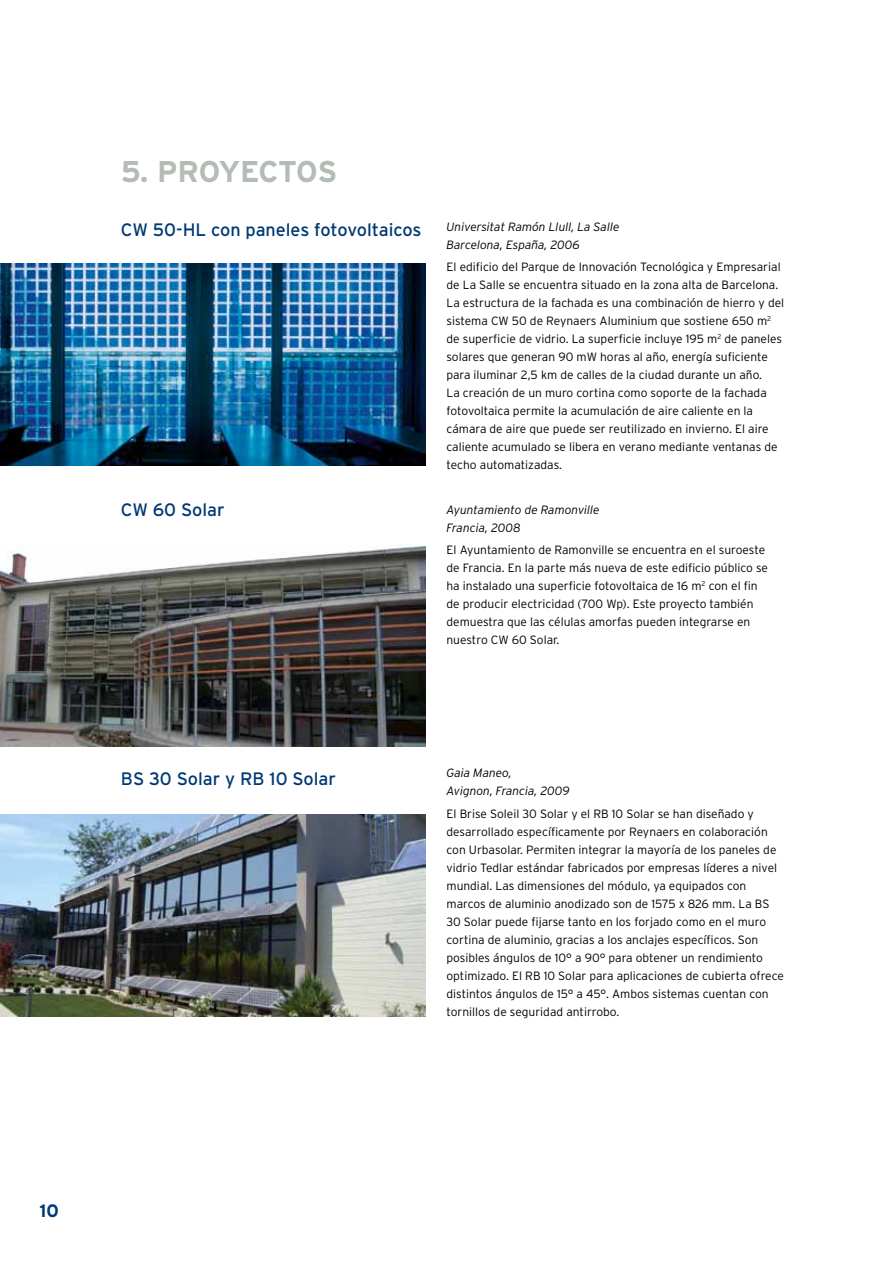
<style>
.page{position:relative;width:893px;height:1263px;background:#fff}
.page>*{position:absolute;margin:0;border:0;box-sizing:border-box;transform-origin:0 0}
.t1{font:700 30px "Interstate Rey";letter-spacing:-.015em;color:#b3bcb5}
.t2{font:18px "Interstate Rey";color:#003975}
.t3{font:700 18px "Interstate Rey";color:#003975}
.t4{font:300 12px/18px "Interstate Rey";color:#000}
.t5{font:italic 300 12px/18px "Interstate Rey";color:#000}
</style>
<div class="page">
<img style="left:0;top:544px;width:425px;height:202px">
<img style="left:0;top:814px;width:425px;height:202px">
<img style="left:0;top:264px;width:425px;height:202px">
<h1 class="t1" style="left:121px;top:153px;width:218px">5. PROYECTOS</h1>
<h2 class="t2" style="left:121px;top:218px;width:302px">CW 50-HL con paneles fotovoltaicos</h2>
<h2 class="t2" style="left:121px;top:499px;width:105px">CW 60 Solar</h2>
<p class="t5" style="left:446px;top:217px;width:174px">Universitat Ramón Llull, La Salle<br>Barcelona, España, 2006</p>
<p class="t4" style="left:446px;top:258px;width:339px">El edificio del Parque de Innovación Tecnológica y Empresarial de La Salle se encuentra situado en la zona alta de Barcelona.<br>La estructura de la fachada es una combinación de hierro y del sistema CW 50 de Reynaers Aluminium que sostiene 650 m<sup>2 </sup>de superficie de vidrio. La superficie incluye 195 m<sup>2</sup> de paneles solares que generan 90 mW horas al año, energía suficiente para iluminar 2,5 km de calles de la ciudad durante un año.<br>La creación de un muro cortina como soporte de la fachada fotovoltaica permite la acumulación de aire caliente en la cámara de aire que puede ser reutilizado en invierno. El aire caliente acumulado se libera en verano mediante ventanas de techo automatizadas.</p>
<p class="t5" style="left:446px;top:500px;width:155px">Ayuntamiento de Ramonville<br>Francia, 2008</p>
<p class="t4" style="left:446px;top:540px;width:323px">El Ayuntamiento de Ramonville se encuentra en el suroeste de Francia. En la parte más nueva de este edificio público se ha instalado una superficie fotovoltaica de 16 m<sup>2</sup> con el fin de producir electricidad (700 Wp). Este proyecto también demuestra que las células amorfas pueden integrarse en nuestro CW 60 Solar.</p>
<h2 class="t2" style="left:121px;top:767px;width:217px">BS 30 Solar y RB 10 Solar</h2>
<p class="t5" style="left:446px;top:764px;width:125px">Gaia Maneo,<br>Avignon, Francia, 2009</p>
<p class="t4" style="left:446px;top:804px;width:339px">El Brise Soleil 30 Solar y el RB 10 Solar se han diseñado y desarrollado específicamente por Reynaers en colaboración con Urbasolar. Permiten integrar la mayoría de los paneles de vidrio Tedlar estándar fabricados por empresas líderes a nivel mundial. Las dimensiones del módulo, ya equipados con marcos de aluminio anodizado son de 1575 x 826 mm. La BS 30 Solar puede fijarse tanto en los forjado como en el muro cortina de aluminio, gracias a los anclajes específicos. Son posibles ángulos de 10° a 90° para obtener un rendimiento optimizado. El RB 10 Solar para aplicaciones de cubierta ofrece distintos ángulos de 15° a 45°. Ambos sistemas cuentan con tornillos de seguridad antirrobo.</p>
<h2 class="t3" style="left:40px;top:1200px;width:21px">10</h2>
</div>
